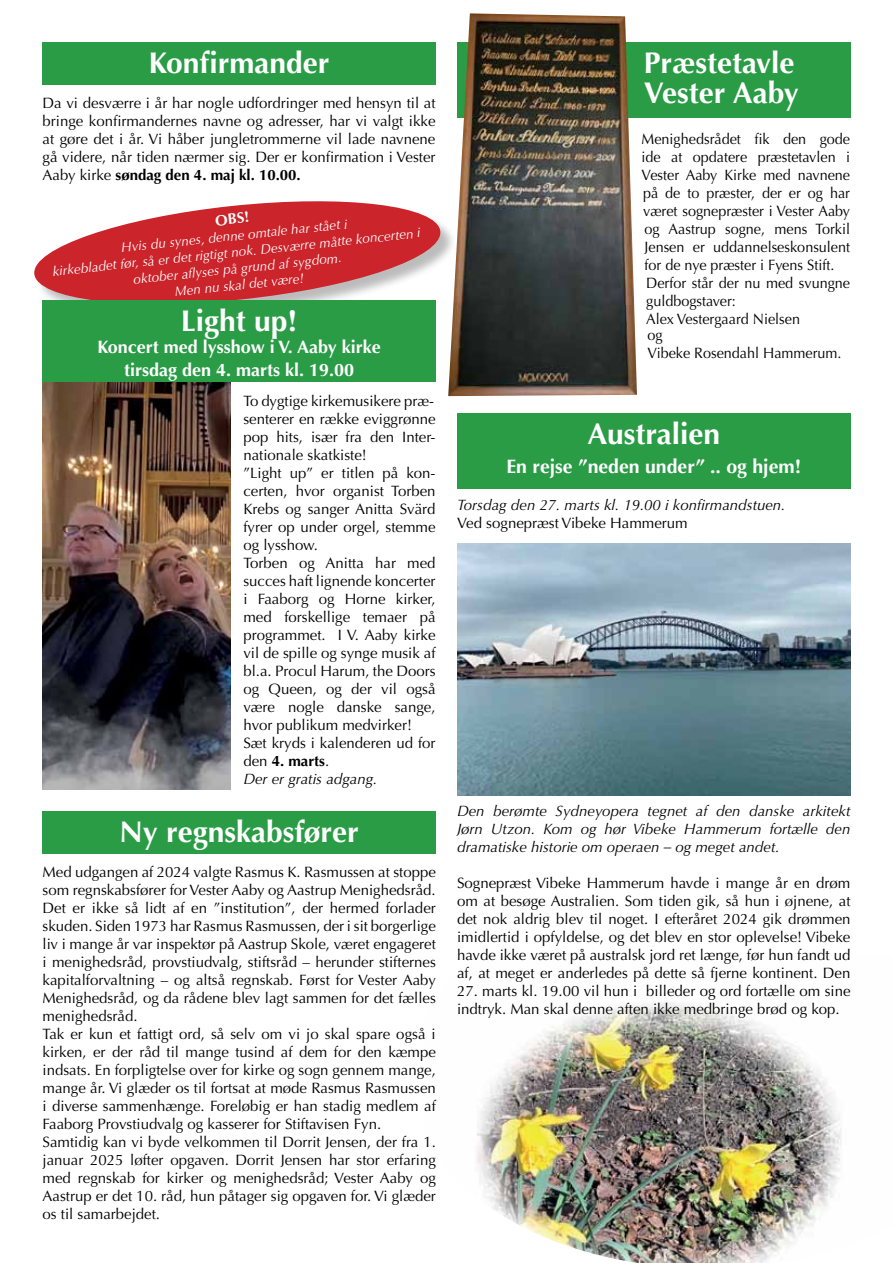
<style>
.page{position:relative;width:893px;height:1263px;background:#fff}
.page>*{position:absolute;margin:0;border:0;box-sizing:border-box;transform-origin:0 0}
.t1{font:700 30px/30px "Optima";color:#fff}
.t2{font:700 19.5px "Optima";color:#fff}
.t3{font:700 18px/22.5px "Optima";color:#fff;text-align:center}
.t4{font:15px/18px "Optima";color:#000}
.t5{font:15px/18px "Optima";color:#000;scale:.96 1}
.t6{font:italic 15px/18px "Optima";color:#000;text-align:justify}
.t7{font:700 15px "Optima";color:#fff}
.t8{font:italic 13.5px/16.5px "Optima";color:#fff;text-align:center}
.s1{font-weight:700}
.s2{font-style:italic}
</style>
<div class="page">
<img style="left:477px;top:1003px;width:364px;height:260px">
<svg style="left:34px;top:201px;width:409px;height:110px;fill:#cb242b"></svg>
<div style="left:457px;top:43px;width:393px;height:75px;background:#2a9c46"></div>
<div style="left:43px;top:43px;width:393px;height:42px;background:#2a9c46"></div>
<div style="left:43px;top:811px;width:393px;height:43px;background:#2a9c46"></div>
<div style="left:457px;top:414px;width:393px;height:75px;background:#2a9c46"></div>
<img style="left:448px;top:13px;width:189px;height:383px">
<img style="left:43px;top:382px;width:188px;height:408px">
<div style="left:43px;top:300px;width:393px;height:82px;background:#2a9c46"></div>
<img style="left:457px;top:543px;width:393px;height:252px">
<h1 class="t1" style="left:149px;top:49px;width:182px">Konfirmander</h1>
<p class="t4" style="left:43px;top:95px;width:395px;text-align:justify">Da vi desværre i år har nogle udfordringer med hensyn til at bringe konfirmandernes navne og adresser, har vi valgt ikke at gøre det i år. Vi håber jungletrommerne vil lade navnene gå videre, når tiden nærmer sig. Der er konfirmation i Vester Aaby kirke <span class="s1">søndag den 4. maj kl. 10.00.</span></p>
<p class="t7" style="left:214px;top:212px;width:36px;rotate:-6deg">OBS!</p>
<p class="t8" style="left:50px;top:247px;width:371px;rotate:-6deg">Hvis du synes, denne omtale har stået i<br>kirkebladet før, så er det rigtigt nok. Desværre måtte koncerten i oktober afl yses på grund af sygdom.<br>Men nu skal det være!</p>
<h1 class="t1" style="left:181px;top:306px;width:118px">Light up!</h1>
<p class="t3" style="left:98px;top:336px;width:285px">Koncert med lysshow i V. Aaby kirke tirsdag den 4. marts kl. 19.00</p>
<p class="t4" style="left:243px;top:392px;width:194px">To dygtige kirkemusikere præ&shy;senterer en række eviggrønne pop hits, især fra den Inter&shy;nationale skatkiste!<br>”Light up” er titlen på kon&shy;certen, hvor organist Torben<br>Krebs og sanger Anitta Svärd fyrer op under orgel, stemme og lysshow.<br>Torben og Anitta har med succes haft lignende koncerter i Faaborg og Horne kirker, med forskellige temaer på programmet. I V. Aaby kirke vil de spille og synge musik af bl.a. Procul Harum, the Doors og Queen, og der vil også være nogle danske sange, hvor publikum medvirker!<br>Sæt kryds i kalenderen ud for den <span class="s1">4. marts</span>.<br><span class="s2">Der er gratis adgang.</span></p>
<h1 class="t1" style="left:119px;top:817px;width:241px">Ny regnskabsfører</h1>
<p class="t4" style="left:43px;top:863px;width:395px">Med udgangen af 2024 valgte Rasmus K. Rasmussen at stoppe som regnskabsfører for Vester Aaby og Aastrup Menighedsråd.<br>Det er ikke så lidt af en ”institution”, der hermed forlader skuden. Siden 1973 har Rasmus Rasmussen, der i sit borgerlige liv i mange år var inspektør på Aastrup Skole, været engageret i menighedsråd, provstiudvalg, stiftsråd – herunder stifternes kapitalforvaltning – og altså regnskab. Først for Vester Aaby Menighedsråd, og da rådene blev lagt sammen for det fælles menighedsråd.<br>Tak er kun et fattigt ord, så selv om vi jo skal spare også i kirken, er der råd til mange tusind af dem for den kæmpe indsats. En forpligtelse over for kirke og sogn gennem mange, mange år. Vi glæder os til fortsat at møde Rasmus Rasmussen i diverse sammenhænge. Foreløbig er han stadig medlem af Faaborg Provstiudvalg og kasserer for Stiftavisen Fyn.<br>Samtidig kan vi byde velkommen til Dorrit Jensen, der fra 1. januar 2025 løfter opgaven. Dorrit Jensen har stor erfaring med regnskab for kirker og menighedsråd; Vester Aaby og Aastrup er det 10. råd, hun påtager sig opgaven for. Vi glæder os til samarbejdet.</p>
<h1 class="t1" style="left:644px;top:49px;width:157px">Præstetavle<br>Vester Aaby</h1>
<p class="t5" style="left:642px;top:130px;width:219px">Menighedsrådet fik den gode ide at opdatere præstetavlen i<br>Vester Aaby Kirke med navnene på de to præster, der er og har været sognepræster i Vester Aaby og Aastrup sogne, mens Torkil<br>Jensen er uddannelseskonsulent for de nye præster i Fyens Stift.<br>Derfor står der nu med svungne guldbogstaver:<br>Alex Vestergaard Nielsen</p>
<p class="t5" style="left:648px;top:327px;width:203px">og<br>Vibeke Rosendahl Hammerum.</p>
<h1 class="t1" style="left:588px;top:420px;width:134px">Australien</h1>
<h2 class="t2" style="left:506px;top:455px;width:296px">En rejse ”neden under” .. og hjem!</h2>
<p class="t6" style="left:457px;top:496px;width:330px">Torsdag den 27. marts kl. 19.00 i konfirmandstuen.</p>
<p class="t4" style="left:457px;top:514px;width:232px">Ved sognepræst Vibeke Hammerum</p>
<p class="t6" style="left:457px;top:802px;width:395px">Den berømte Sydneyopera tegnet af den danske arkitekt Jørn Utzon. Kom og hør Vibeke Hammerum fortælle den dramatiske historie om operaen – og meget andet.</p>
<p class="t4" style="left:457px;top:874px;width:395px;text-align:justify">Sognepræst Vibeke Hammerum havde i mange år en drøm om at besøge Australien. Som tiden gik, så hun i øjnene, at det nok aldrig blev til noget. I efteråret 2024 gik drømmen imidlertid i opfyldelse, og det blev en stor oplevelse! Vibeke havde ikke været på australsk jord ret længe, før hun fandt ud af, at meget er anderledes på dette så fjerne kontinent. Den</p>
<p class="t4" style="left:457px;top:982px;width:395px">27. marts kl. 19.00 vil hun i billeder og ord fortælle om sine indtryk. Man skal denne aften ikke medbringe brød og kop.</p>
</div>
